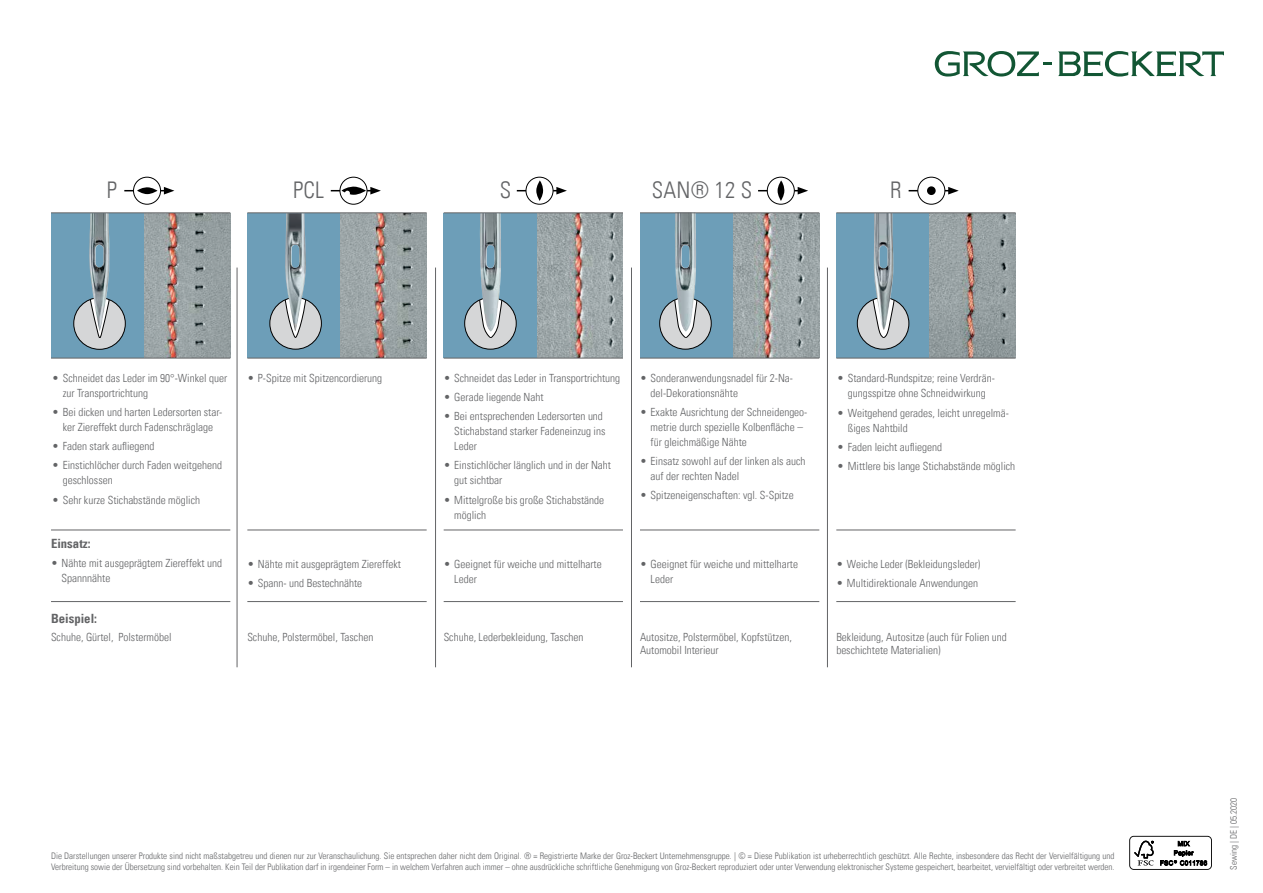
<style>
.page{position:relative;width:1263px;height:893px;background:#fff}
.page>*{position:absolute;margin:0;border:0;box-sizing:border-box;transform-origin:0 0}
.t1{font:22.95px "Univers Com 47 Light Cond";letter-spacing:.01em;color:#636466}
.t2{font:12.75px "Univers Com 67 Bold Cond";color:#636466}
.t3{font:11.25px/15px "Univers Com 47 Light Cond";color:#636466}
.t4{font:9px/10.5px "Univers Com 47 Light Cond";color:#636466}
</style>
<div class="page">
<svg style="left:1058px;top:51px;width:166px;height:26px"></svg>
<svg style="left:935px;top:51px;width:117px;height:26px"></svg>
<div style="left:51px;top:213px;width:94px;height:145px;background:#6d9eb8"></div>
<div style="left:247px;top:213px;width:94px;height:145px;background:#6d9eb8"></div>
<div style="left:444px;top:213px;width:93px;height:145px;background:#6d9eb8"></div>
<div style="left:640px;top:213px;width:93px;height:145px;background:#6d9eb8"></div>
<div style="left:836px;top:213px;width:94px;height:145px;background:#6d9eb8"></div>
<img style="left:145px;top:213px;width:85px;height:145px">
<img style="left:341px;top:213px;width:86px;height:145px">
<img style="left:537px;top:213px;width:86px;height:145px">
<img style="left:733px;top:213px;width:86px;height:145px">
<img style="left:930px;top:213px;width:86px;height:145px">
<div style="left:74px;top:298px;width:51px;height:51px;background:#d5d6d7;border-radius:50%"></div>
<svg style="left:97px;top:299px;width:13px;height:39px"></svg>
<div style="left:74px;top:298px;width:52px;height:51px;border:1px solid #000;border-radius:50%"></div>
<img style="left:89px;top:213px;width:20px;height:120px">
<div style="left:270px;top:298px;width:51px;height:51px;background:#d5d6d7;border-radius:50%"></div>
<svg style="left:292px;top:332px;width:7px;height:6px"></svg>
<div style="left:270px;top:297px;width:52px;height:52px;border:1px solid #000;border-radius:50%"></div>
<img style="left:284px;top:213px;width:22px;height:119px">
<div style="left:465px;top:298px;width:51px;height:51px;background:#d5d6d7;border-radius:50%"></div>
<svg style="left:479px;top:299px;width:23px;height:39px"></svg>
<div style="left:464px;top:297px;width:52px;height:52px;border:1px solid #000;border-radius:50%"></div>
<img style="left:480px;top:213px;width:21px;height:119px">
<div style="left:660px;top:298px;width:51px;height:51px;background:#d5d6d7;border-radius:50%"></div>
<svg style="left:674px;top:299px;width:24px;height:39px"></svg>
<div style="left:659px;top:297px;width:52px;height:52px;border:1px solid #000;border-radius:50%"></div>
<img style="left:675px;top:213px;width:21px;height:119px">
<div style="left:857px;top:298px;width:52px;height:51px;background:#d5d6d7;border-radius:50%"></div>
<svg style="left:872px;top:299px;width:23px;height:39px"></svg>
<div style="left:857px;top:297px;width:52px;height:52px;border:1px solid #000;border-radius:50%"></div>
<img style="left:874px;top:213px;width:19px;height:117px">
<div style="left:133px;top:177px;width:28px;height:28px;border:1px solid #000;border-radius:50%"></div>
<svg style="left:161px;top:187px;width:13px;height:8px"></svg>
<svg style="left:137px;top:187px;width:20px;height:7px"></svg>
<div style="left:526px;top:177px;width:27px;height:28px;border:1px solid #000;border-radius:50%"></div>
<svg style="left:553px;top:187px;width:14px;height:8px"></svg>
<svg style="left:536px;top:180px;width:7px;height:21px"></svg>
<div style="left:767px;top:177px;width:28px;height:28px;border:1px solid #000;border-radius:50%"></div>
<svg style="left:794px;top:187px;width:14px;height:8px"></svg>
<svg style="left:777px;top:180px;width:8px;height:21px"></svg>
<div style="left:340px;top:177px;width:27px;height:28px;border:1px solid #000;border-radius:50%"></div>
<svg style="left:331px;top:186px;width:50px;height:9px"></svg>
<div style="left:917px;top:177px;width:28px;height:28px;border:1px solid #000;border-radius:50%"></div>
<svg style="left:945px;top:187px;width:14px;height:8px"></svg>
<div style="left:927px;top:186px;width:9px;height:9px;background:#000;border-radius:50%"></div>
<hr style="left:51px;top:358px;width:179px;height:1px;background:#636466">
<hr style="left:51px;top:212px;width:179px;height:1px;background:#636466">
<hr style="left:247px;top:358px;width:180px;height:1px;background:#636466">
<hr style="left:247px;top:212px;width:180px;height:1px;background:#636466">
<hr style="left:444px;top:358px;width:179px;height:1px;background:#636466">
<hr style="left:444px;top:212px;width:179px;height:1px;background:#636466">
<hr style="left:640px;top:358px;width:179px;height:1px;background:#636466">
<hr style="left:640px;top:212px;width:179px;height:1px;background:#636466">
<hr style="left:836px;top:358px;width:180px;height:1px;background:#636466">
<hr style="left:836px;top:212px;width:180px;height:1px;background:#636466">
<hr style="left:237px;top:268px;width:1px;height:399px;background:#636466">
<hr style="left:435px;top:268px;width:1px;height:399px;background:#636466">
<hr style="left:631px;top:268px;width:1px;height:399px;background:#636466">
<hr style="left:827px;top:268px;width:1px;height:399px;background:#636466">
<hr style="left:51px;top:530px;width:179px;height:1px;background:#636466">
<hr style="left:247px;top:530px;width:180px;height:1px;background:#636466">
<hr style="left:444px;top:530px;width:179px;height:1px;background:#636466">
<hr style="left:640px;top:530px;width:179px;height:1px;background:#636466">
<hr style="left:836px;top:530px;width:180px;height:1px;background:#636466">
<hr style="left:51px;top:601px;width:179px;height:1px;background:#636466">
<hr style="left:247px;top:601px;width:180px;height:1px;background:#636466">
<hr style="left:444px;top:601px;width:179px;height:1px;background:#636466">
<hr style="left:640px;top:601px;width:179px;height:1px;background:#636466">
<hr style="left:836px;top:601px;width:180px;height:1px;background:#636466">
<svg style="left:1129px;top:836px;width:83px;height:34px"></svg>
<h1 class="t1" style="left:107px;top:176px;width:12px">P</h1>
<h1 class="t1" style="left:293px;top:176px;width:33px">PCL</h1>
<h1 class="t1" style="left:500px;top:176px;width:13px">S</h1>
<h1 class="t1" style="left:652px;top:176px;width:102px">SAN® 12 S</h1>
<h1 class="t1" style="left:890px;top:176px;width:13px">R</h1>
<p class="t3" style="left:63px;top:370px;width:166px;text-indent:-11px">• Schneidet das Leder im 90°-Winkel quer zur Transportrichtung</p>
<p class="t3" style="left:52px;top:404px;width:172px;text-align:center">• Bei dicken und harten Ledersorten star&shy;ker Ziereffekt durch Fadenschräglage</p>
<p class="t3" style="left:52px;top:439px;width:104px">• Faden stark aufliegend</p>
<p class="t3" style="left:63px;top:458px;width:161px;text-indent:-11px">• Einstichlöcher durch Faden weitgehend geschlossen</p>
<p class="t3" style="left:52px;top:492px;width:150px">• Sehr kurze Stichabstände möglich</p>
<p class="t3" style="left:247px;top:370px;width:136px">• P-Spitze mit Spitzencordierung</p>
<p class="t3" style="left:444px;top:370px;width:178px">• Schneidet das Leder in Transportrichtung</p>
<p class="t3" style="left:444px;top:389px;width:101px">• Gerade liegende Naht</p>
<p class="t3" style="left:454px;top:409px;width:153px;text-indent:-11px">• Bei entsprechenden Ledersorten und<br>Stichabstand starker Fadeneinzug ins<br>Leder</p>
<p class="t3" style="left:454px;top:458px;width:158px;text-indent:-11px">• Einstichlöcher länglich und in der Naht gut sichtbar</p>
<p class="t3" style="left:454px;top:492px;width:151px;text-indent:-11px">• Mittelgroße bis große Stichabstände möglich</p>
<p class="t3" style="left:651px;top:370px;width:144px;text-indent:-11px">• Sonderanwendungsnadel für 2-Na&shy;del-Dekorationsnähte</p>
<p class="t3" style="left:651px;top:404px;width:158px;text-indent:-11px">• Exakte Ausrichtung der Schneidengeo&shy;metrie durch spezielle Kolbenfläche – für gleichmäßige Nähte</p>
<p class="t3" style="left:651px;top:454px;width:156px;text-indent:-11px">• Einsatz sowohl auf der linken als auch auf der rechten Nadel</p>
<p class="t3" style="left:640px;top:488px;width:155px">• Spitzeneigenschaften: vgl. S-Spitze</p>
<p class="t3" style="left:837px;top:371px;width:159px;text-align:center">• Standard-Rundspitze; reine Verdrän&shy;gungsspitze ohne Schneidwirkung</p>
<p class="t3" style="left:848px;top:405px;width:162px;text-indent:-11px">• Weitgehend gerades, leicht unregelmä&shy;ßiges Nahtbild</p>
<p class="t3" style="left:837px;top:439px;width:106px">• Faden leicht aufliegend</p>
<p class="t3" style="left:837px;top:459px;width:180px">• Mittlere bis lange Stichabstände möglich</p>
<p class="t2" style="left:51px;top:536px;width:41px">Einsatz:</p>
<p class="t3" style="left:62px;top:556px;width:162px;text-indent:-11px">• Nähte mit ausgeprägtem Ziereffekt und<br>Spannnähte</p>
<p class="t3" style="left:247px;top:556px;width:155px">• Nähte mit ausgeprägtem Ziereffekt</p>
<p class="t3" style="left:247px;top:575px;width:116px">• Spann- und Bestechnähte</p>
<p class="t3" style="left:454px;top:556px;width:149px;text-indent:-11px">• Geeignet für weiche und mittelharte<br>Leder</p>
<p class="t3" style="left:651px;top:556px;width:149px;text-indent:-11px">• Geeignet für weiche und mittelharte<br>Leder</p>
<p class="t3" style="left:836px;top:556px;width:146px">• Weiche Leder (Bekleidungsleder)</p>
<p class="t3" style="left:836px;top:575px;width:143px">• Multidirektionale Anwendungen</p>
<p class="t2" style="left:51px;top:611px;width:48px">Beispiel:</p>
<p class="t3" style="left:51px;top:629px;width:122px">Schuhe, Gürtel, Polstermöbel</p>
<p class="t3" style="left:247px;top:629px;width:127px">Schuhe, Polstermöbel, Taschen</p>
<p class="t3" style="left:444px;top:629px;width:141px">Schuhe, Lederbekleidung, Taschen</p>
<p class="t3" style="left:640px;top:630px;width:153px;line-height:13.5px">Autositze, Polstermöbel, Kopfstützen,<br>Automobil Interieur</p>
<p class="t3" style="left:836px;top:630px;width:172px;line-height:13.5px">Bekleidung, Autositze (auch für Folien und beschichtete Materialien)</p>
<p class="t4" style="left:51px;top:851px;width:1065px">Die Darstellungen unserer Produkte sind nicht maßstabgetreu und dienen nur zur Veranschaulichung. Sie entsprechen daher nicht dem Original. ® = Registrierte Marke der Groz-Beckert Unternehmensgruppe. | © = Diese Publikation ist urheberrechtlich geschützt. Alle Rechte, insbesondere das Recht der Vervielfältigung und<br>Verbreitung sowie der Übersetzung sind vorbehalten. Kein Teil der Publikation darf in irgendeiner Form – in welchem Verfahren auch immer – ohne ausdrückliche schriftliche Genehmigung von Groz-Beckert reproduziert oder unter Verwendung elektronischer Systeme gespeichert, bearbeitet, vervielfältigt oder verbreitet werden.</p>
<p class="t4" style="left:1228px;top:870px;width:73px;rotate:-90deg">Sewing | DE | 05.2020</p>
</div>
